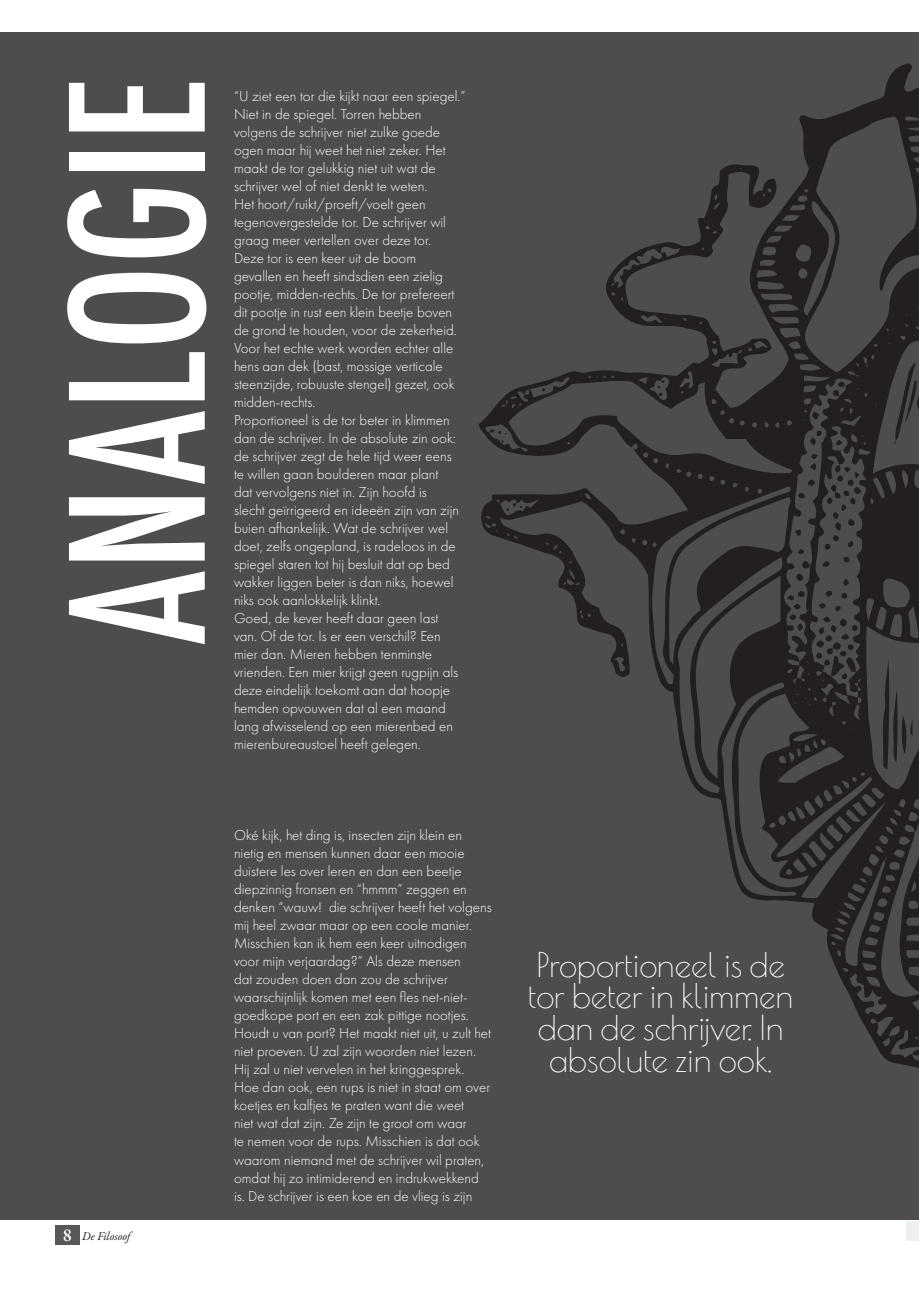
<style>
.page{position:relative;width:919px;height:1289px;background:#fff}
.page>*{position:absolute;margin:0;border:0;box-sizing:border-box;transform-origin:0 0}
.t1{font:500 condensed 180px "Futura";color:#fff}
.t2{font:33px/31.5px "Poiret One";color:#fff;text-align:center}
.t3{font:300 15px/18px "Futura PT";color:#fff}
.t4{font:italic 12px "Garamond Premr Pro";letter-spacing:-.005em;color:#231f20}
.s1{font-weight:600;font-style:normal;font-size:18px;color:#fff}
</style>
<div class="page">
<div style="left:55px;top:1225px;width:25px;height:19px;background:#57585a"></div>
<div style="left:0;top:33px;width:918px;height:1186px;background:#4e4c4f"></div>
<svg style="left:478px;top:63px;width:440px;height:1005px"></svg>
<svg style="left:881px;top:658px;width:31px;height:111px"></svg>
<svg style="left:835px;top:439px;width:7px;height:7px"></svg>
<svg style="left:843px;top:556px;width:6px;height:7px"></svg>
<svg style="left:822px;top:560px;width:7px;height:7px"></svg>
<svg style="left:824px;top:464px;width:37px;height:86px"></svg>
<svg style="left:815px;top:579px;width:42px;height:100px"></svg>
<svg style="left:893px;top:362px;width:25px;height:82px"></svg>
<svg style="left:811px;top:411px;width:8px;height:9px"></svg>
<svg style="left:793px;top:529px;width:8px;height:7px"></svg>
<svg style="left:796px;top:561px;width:13px;height:20px"></svg>
<svg style="left:809px;top:453px;width:8px;height:17px"></svg>
<svg style="left:798px;top:478px;width:17px;height:21px"></svg>
<svg style="left:798px;top:547px;width:6px;height:8px"></svg>
<svg style="left:808px;top:430px;width:13px;height:15px"></svg>
<svg style="left:787px;top:591px;width:17px;height:40px"></svg>
<svg style="left:832px;top:380px;width:13px;height:16px"></svg>
<svg style="left:489px;top:428px;width:18px;height:6px"></svg>
<svg style="left:506px;top:503px;width:16px;height:8px"></svg>
<svg style="left:657px;top:380px;width:7px;height:16px"></svg>
<div style="left:906px;top:1221px;width:12px;height:19px;background:#edeff0"></div>
<h1 class="t1" style="left:23px;top:644px;width:569px;rotate:-90deg">ANALOGIE</h1>
<p class="t3" style="left:234px;top:87px;width:233px">“U ziet een tor die kijkt naar een spiegel.” Niet in de spiegel. Torren hebben volgens de schrijver niet zulke goede ogen maar hij weet het niet zeker. Het maakt de tor gelukkig niet uit wat de schrijver wel of niet denkt te weten.<br>Het hoort/ruikt/proeft/voelt geen tegenovergestelde tor. De schrijver wil graag meer vertellen over deze tor.<br>Deze tor is een keer uit de boom gevallen en heeft sindsdien een zielig pootje, midden-rechts. De tor prefereert dit pootje in rust een klein beetje boven de grond te houden, voor de zekerheid.<br>Voor het echte werk worden echter alle hens aan dek (bast, mossige verticale steenzijde, robuuste stengel) gezet, ook midden-rechts.<br>Proportioneel is de tor beter in klimmen dan de schrijver. In de absolute zin ook: de schrijver zegt de hele tijd weer eens<br>te willen gaan boulderen maar plant<br>dat vervolgens niet in. Zijn hoofd is<br>slecht geïrrigeerd en ideeën zijn van zijn buien afhankelijk. Wat de schrijver wel doet, zelfs ongepland, is radeloos in de spiegel staren tot hij besluit dat op bed wakker liggen beter is dan niks, hoewel niks ook aanlokkelijk klinkt.<br>Goed, de kever heeft daar geen last<br>van. Of de tor. Is er een verschil? Een mier dan. Mieren hebben tenminste vrienden. Een mier krijgt geen rugpijn als deze eindelijk toekomt aan dat hoopje hemden opvouwen dat al een maand lang afwisselend op een mierenbed en mierenbureaustoel heeft gelegen.</p>
<p class="t4" style="left:63px;top:1228px;width:69px"><span class="s1">8</span> De Filosoof</p>
<p class="t3" style="left:234px;top:826px;width:259px">Oké kijk, het ding is, insecten zijn klein en nietig en mensen kunnen daar een mooie duistere les over leren en dan een beetje diepzinnig fronsen en “hmmm” zeggen en denken “wauw! die schrijver heeft het volgens mij heel zwaar maar op een coole manier.<br>Misschien kan ik hem een keer uitnodigen voor mijn verjaardag?” Als deze mensen<br>dat zouden doen dan zou de schrijver waarschijnlijk komen met een fles net-niet&shy;goedkope port en een zak pittige nootjes.<br>Houdt u van port? Het maakt niet uit, u zult het niet proeven. U zal zijn woorden niet lezen.<br>Hij zal u niet vervelen in het kringgesprek.<br>Hoe dan ook, een rups is niet in staat om over koetjes en kalfjes te praten want die weet<br>niet wat dat zijn. Ze zijn te groot om waar<br>te nemen voor de rups. Misschien is dat ook waarom niemand met de schrijver wil praten, omdat hij zo intimiderend en indrukwekkend is. De schrijver is een koe en de vlieg is zijn</p>
<h2 class="t2" style="left:528px;top:946px;width:266px">Proportioneel is de tor beter in klimmen dan de schrijver. In absolute zin ook.</h2>
</div>
